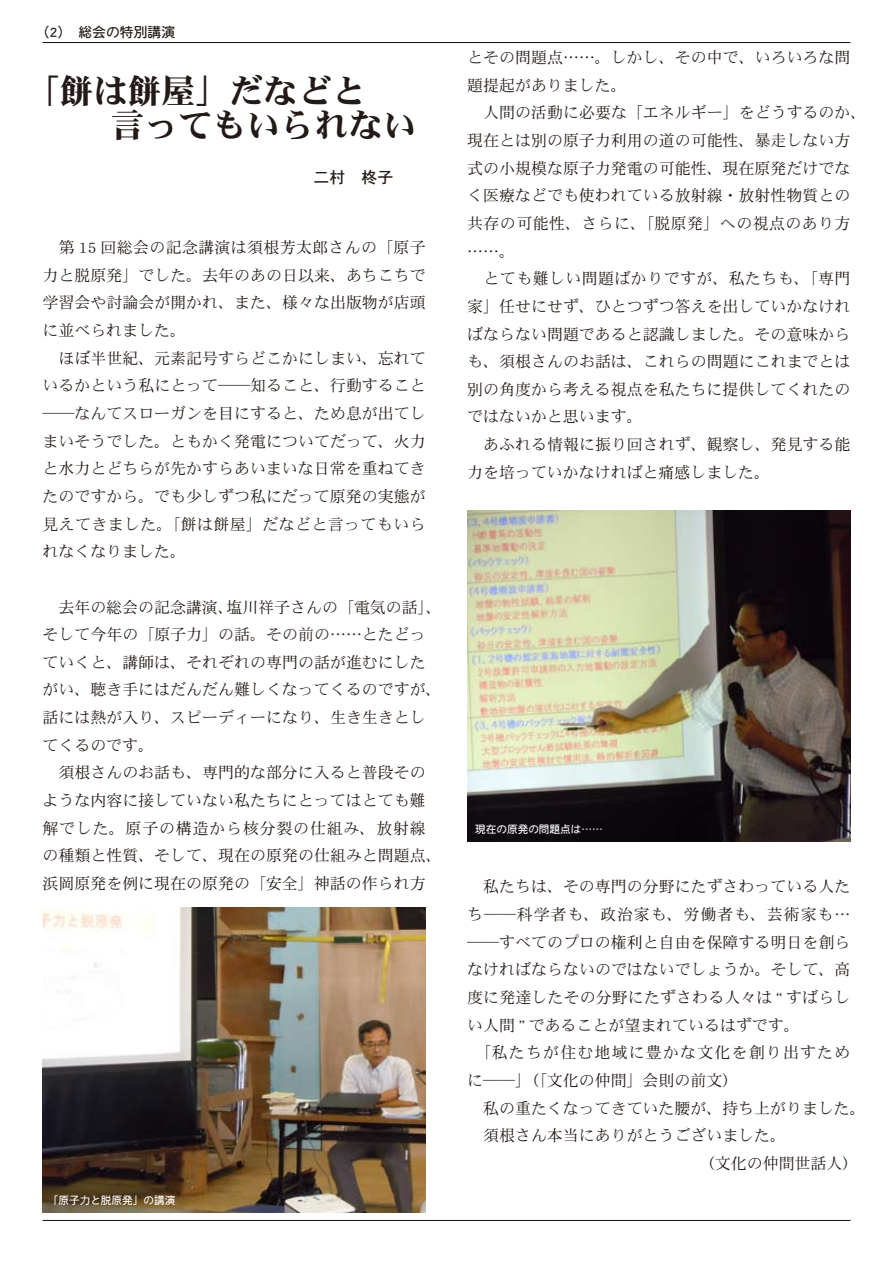
<style>
.page{position:relative;width:893px;height:1263px;background:#fff}
.page>*{position:absolute;margin:0;border:0;box-sizing:border-box;transform-origin:0 0}
.t1{font:34.05px/34px "DFHS Mincho Pro 5 W9";color:#231916}
.t2{font:15.9px/27.6px "DFHS Mincho Pro 5 W3";color:#231916}
.t3{font:15.9px "DFHS Mincho Pro 5 W3";letter-spacing:.055em;color:#231916}
.t4{font:15.9px "DFHS Mincho Pro 5 W3";letter-spacing:.075em;color:#231916}
.t5{font:13.8px "DFHS Maru Gothic Pro 5 W4";color:#231916}
.t6{font:10.65px "DFHS Maru Gothic Pro 5 W4";color:#fff}
</style>
<div class="page">
<hr style="left:43px;top:42px;width:807px;height:1px;background:#231916">
<hr style="left:43px;top:1220px;width:807px;height:1px;background:#231916">
<img style="left:43px;top:907px;width:383px;height:305px">
<img style="left:467px;top:510px;width:383px;height:332px">
<p class="t5" style="left:36px;top:24px;width:141px">（ ）　総会の特別講演</p>
<h1 class="t1" style="left:43px;top:73px;width:376px;text-indent:-17px">「餅は餅屋」だなどと<br>　　言ってもいられない</h1>
<p class="t2" style="left:43px;top:233px;width:385px">　第 15 回総会の記念講演は須根芳太郎さんの「原子力と脱原発」でした。去年のあの日以来、あちこちで学習会や討論会が開かれ、また、様々な出版物が店頭に並べられました。<br>　ほぼ半世紀、元素記号すらどこかにしまい、忘れているかという私にとって――知ること、行動すること――なんてスローガンを目にすると、ため息が出てしまいそうでした。ともかく発電についてだって、火力と水力とどちらが先かすらあいまいな日常を重ねてきたのですから。でも少しずつ私にだって原発の実態が見えてきました。「餅は餅屋」だなどと言ってもいられなくなりました。</p>
<p class="t2" style="left:43px;top:593px;width:401px">　去年の総会の記念講演、塩川祥子さんの「電気の話」、そして今年の「原子力」の話。その前の……とたどっていくと、講師は、それぞれの専門の話が進むにしたがい、聴き手にはだんだん難しくなってくるのですが、話には熱が入り、スピーディーになり、生き生きとしてくるのです。<br>　須根さんのお話も、専門的な部分に入ると普段そのような内容に接していない私たちにとってはとても難解でした。原子の構造から核分裂の仕組み、放射線の種類と性質、そして、現在の原発の仕組みと問題点、浜岡原発を例に現在の原発の「安全」神話の作られ方</p>
<p class="t6" style="left:48px;top:1195px;width:129px">「原子力と脱原発」の講演</p>
<p class="t2" style="left:467px;top:43px;width:401px">とその問題点……。しかし、その中で、いろいろな問題提起がありました。<br>　人間の活動に必要な「エネルギー」をどうするのか、現在とは別の原子力利用の道の可能性、暴走しない方式の小規模な原子力発電の可能性、現在原発だけでなく医療などでも使われている放射線・放射性物質との共存の可能性、さらに、「脱原発」への視点のあり方……。<br>　とても難しい問題ばかりですが、私たちも、「専門家」任せにせず、ひとつずつ答えを出していかなければならない問題であると認識しました。その意味からも、須根さんのお話は、これらの問題にこれまでとは別の角度から考える視点を私たちに提供してくれたのではないかと思います。<br>　あふれる情報に振り回されず、観察し、発見する能力を培っていかなければと痛感しました。</p>
<p class="t6" style="left:475px;top:823px;width:129px">現在の原発の問題点は……</p>
<p class="t2" style="left:467px;top:873px;width:385px">　私たちは、その専門の分野にたずさわっている人た</p>
<p class="t3" style="left:467px;top:906px;width:385px">ち――科学者も、政治家も、労働者も、芸術家も…</p>
<p class="t2" style="left:467px;top:928px;width:385px">――すべてのプロの権利と自由を保障する明日を創ら</p>
<p class="t2" style="left:467px;top:955px;width:385px">なければならないのではないでしょうか。そして、高</p>
<p class="t2" style="left:467px;top:983px;width:385px">度に発達したその分野にたずさわる人々は “ すばらし</p>
<p class="t2" style="left:467px;top:1011px;width:334px">い人間 ” であることが望まれているはずです。</p>
<p class="t4" style="left:467px;top:1044px;width:385px">　「私たちが住む地域に豊かな文化を創り出すため</p>
<p class="t2" style="left:467px;top:1066px;width:273px">に――」（「文化の仲間」会則の前文）</p>
<p class="t2" style="left:467px;top:1094px;width:400px">　私の重たくなってきていた腰が、持ち上がりました。</p>
<p class="t2" style="left:467px;top:1121px;width:320px">　須根さん本当にありがとうございました。</p>
<p class="t2" style="left:699px;top:1149px;width:161px">（文化の仲間世話人）</p>
</div>
